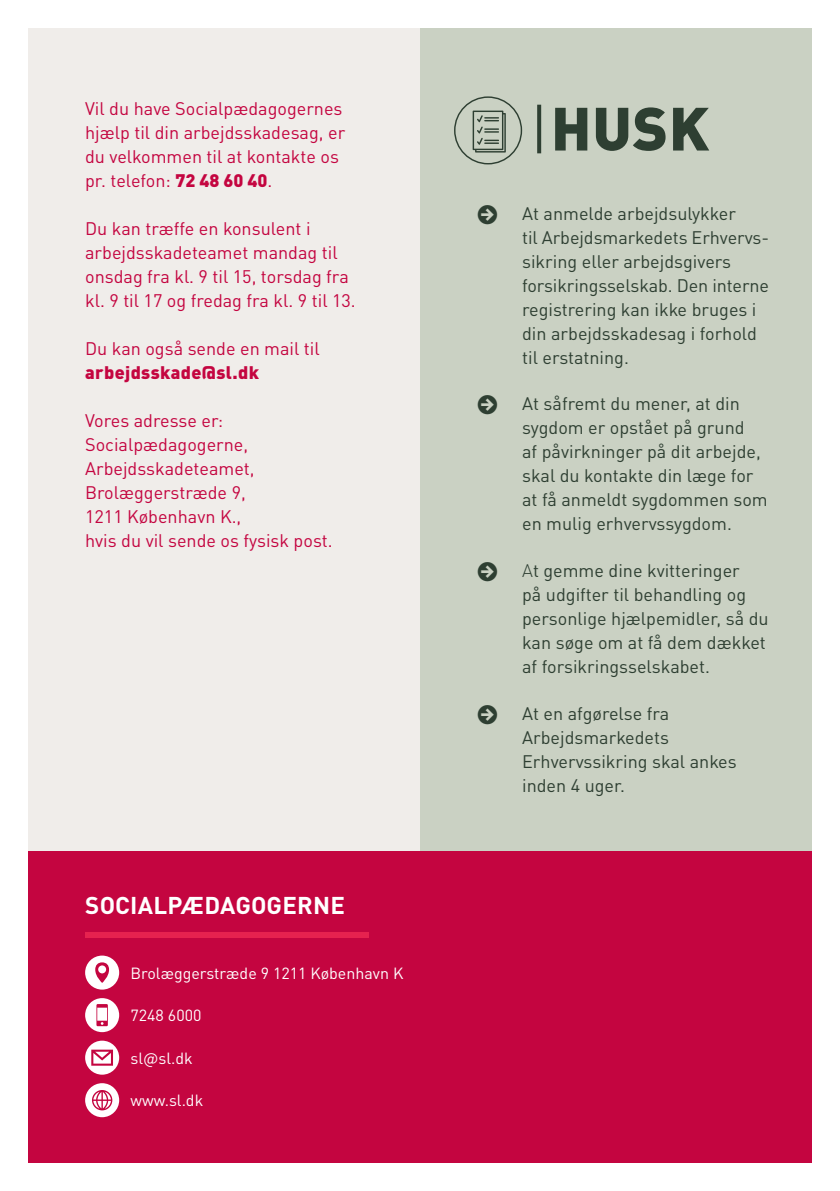
<style>
.page{position:relative;width:840px;height:1191px;background:#fff}
.page>*{position:absolute;margin:0;border:0;box-sizing:border-box;transform-origin:0 0}
.t1{font:900 60px "DINOT";color:#2e3f32}
.t2{font:700 24px "DINOT";letter-spacing:.01em;color:#fff}
.t3{font:18px/24px "DINOT";color:#2e3f32}
.t4{font:18px/24px "DINOT";color:#c40540}
.t5{font:900 18px "DINOT";letter-spacing:.02em;color:#c40540}
.t6{font:16px "DINOT";color:#fff}
.s1{font-weight:900}
.s2{font-family:"Klavika";font-weight:700;font-size:28px}
.s3{font-weight:300}
</style>
<div class="page">
<div style="left:28px;top:850px;width:783px;height:312px;background:#c40540"></div>
<div style="left:28px;top:28px;width:392px;height:822px;background:#f0edea"></div>
<div style="left:420px;top:28px;width:391px;height:822px;background:#cad1c3"></div>
<div style="left:85px;top:1083px;width:34px;height:34px;background:#fff;border-radius:50%"></div>
<svg style="left:92px;top:1090px;width:20px;height:20px"></svg>
<div style="left:85px;top:998px;width:34px;height:34px;background:#fff;border-radius:50%"></div>
<svg style="left:96px;top:1004px;width:12px;height:22px"></svg>
<div style="left:85px;top:955px;width:34px;height:34px;background:#fff;border-radius:50%"></div>
<svg style="left:95px;top:962px;width:14px;height:20px"></svg>
<div style="left:85px;top:932px;width:284px;height:6px;background:#e6224f"></div>
<svg style="left:85px;top:1040px;width:34px;height:34px"></svg>
<svg style="left:537px;top:105px;width:4px;height:48px"></svg>
<svg style="left:454px;top:96px;width:68px;height:68px"></svg>
<p class="t4" style="left:85px;top:96px;width:261px">Vil du have Socialpædagogernes hjælp til din arbejdsskadesag, er du velkommen til at kontakte os pr. telefon: <span class="s1">72 48 60 40</span>.</p>
<p class="t4" style="left:85px;top:216px;width:272px">Du kan træffe en konsulent i arbejdsskadeteamet mandag til onsdag fra kl. 9 til 15, torsdag fra kl. 9 til 17 og fredag fra kl. 9 til 13.</p>
<p class="t4" style="left:85px;top:336px;width:236px">Du kan også sende en mail til</p>
<p class="t5" style="left:85px;top:358px;width:175px">arbejdsskade@sl.dk</p>
<p class="t4" style="left:85px;top:408px;width:249px">Vores adresse er:<br>Socialpædagogerne,<br>Arbejdsskadeteamet,<br>Brolæggerstræde 9,<br>1211 København K.,<br>hvis du vil sende os fysisk post.</p>
<h2 class="t2" style="left:85px;top:890px;width:261px">SOCIALPÆDAGOGERNE</h2>
<p class="t6" style="left:130px;top:963px;width:274px">Brolæggerstræde 9 1211 København K</p>
<p class="t6" style="left:130px;top:1005px;width:72px">7248 6000</p>
<p class="t6" style="left:130px;top:1048px;width:64px">sl@sl.dk</p>
<p class="t6" style="left:130px;top:1090px;width:74px">www.sl.dk</p>
<h1 class="t1" style="left:550px;top:81px;width:160px">HUSK</h1>
<p class="t3" style="left:522px;top:201px;width:248px;text-indent:-45px"><span class="s2">•</span> At anmelde arbejdsulykker<br>til Arbejdsmarkedets Erhvervs&shy;sikring eller arbejdsgivers forsikringsselskab. Den interne registrering kan ikke bruges i din arbejdsskadesag i forhold til erstatning.</p>
<p class="t3" style="left:522px;top:391px;width:247px;text-indent:-45px"><span class="s2">•</span> At såfremt du mener, at din sygdom er opstået på grund<br>af påvirkninger på dit arbejde, skal du kontakte din læge for at få anmeldt sygdommen som en mulig erhvervssygdom.</p>
<p class="t3" style="left:522px;top:558px;width:248px;text-indent:-45px"><span class="s2">•</span> <span class="s3">A</span>t gemme dine kvitteringer<br>på udgifter til behandling og personlige hjælpemidler, så du kan søge om at få dem dækket af forsikringsselskabet.</p>
<p class="t3" style="left:522px;top:701px;width:216px;text-indent:-45px"><span class="s2">•</span> At en afgørelse fra<br>Arbejdsmarkedets<br>Erhvervssikring skal ankes inden 4 uger.</p>
</div>
